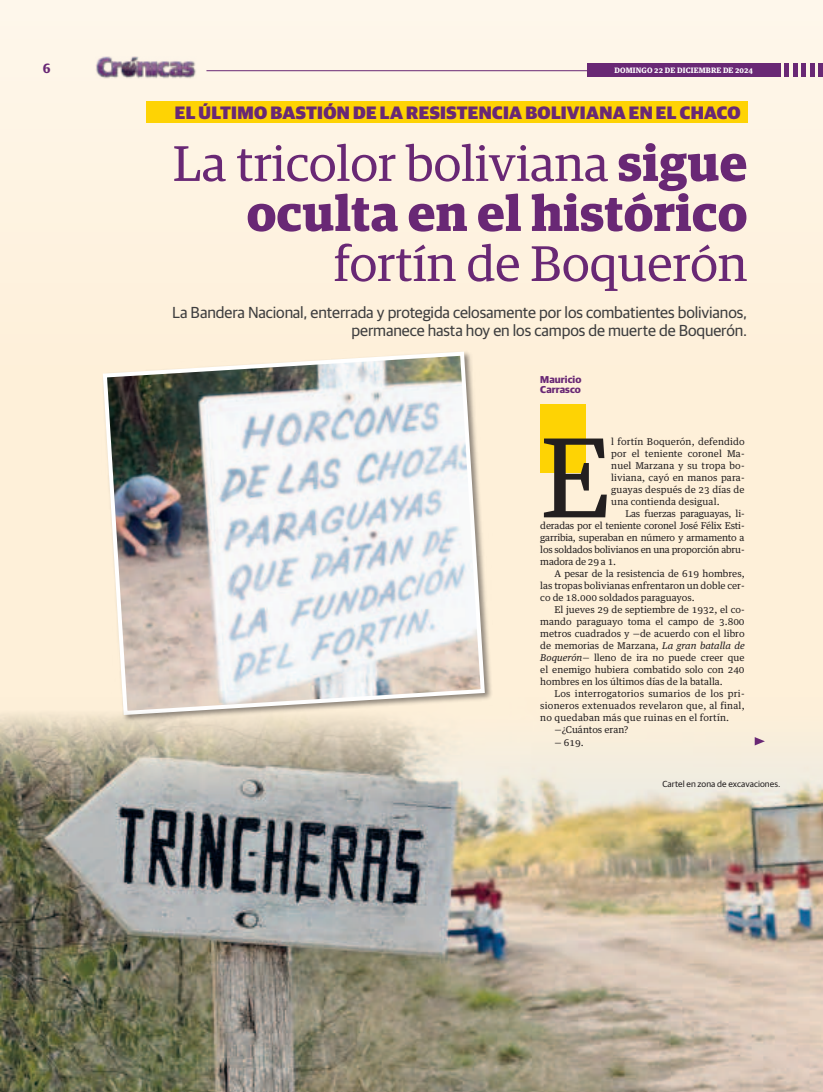
<style>
.page{position:relative;width:823px;height:1092px;background:#fff}
.page>*{position:absolute;margin:0;border:0;box-sizing:border-box;transform-origin:0 0}
.t1{font:109.3px "Guardian Egyptian Text";color:#231f20}
.t2{font:700 50px/50px "Guardian Egyptian";letter-spacing:.01em;color:#692875;text-align:right}
.t3{font:50px "Guardian Egyptian";letter-spacing:.01em;color:#692875}
.t4{font:900 18px "Guardian Sans";letter-spacing:.02em;color:#692875}
.t5{font:16px/18px "Guardian Sans";letter-spacing:-.005em;color:#3e3e3f;text-align:right}
.t6{font:700 13px "Guardian Egyptian Text";color:#692875}
.t7{font:700 10px/10px "Guardian Sans";letter-spacing:.005em;color:#692875}
.t8{font:9.4px/12px "Guardian Egyptian Text";color:#231f20;text-align:justify}
.t9{font:9.4px "Guardian Egyptian Text";letter-spacing:.02em;color:#231f20}
.t10{font:8.8px "Guardian Sans";letter-spacing:.01em;color:#231f20}
.t11{font:700 7.5px "Guardian Egyptian Text";letter-spacing:.015em;color:#fff}
.s1{font-weight:400}
.s2{font-style:italic}
</style>
<div class="page">
<div style="left:0;top:1px;width:822px;height:1090px;background:#fef0d9"></div>
<div style="left:586px;top:63px;width:194px;height:14px;background:#692875"></div>
<hr style="left:784px;top:63px;width:4px;height:14px;background:#692875">
<hr style="left:801px;top:63px;width:4px;height:14px;background:#692875">
<div style="left:792px;top:63px;width:5px;height:14px;background:#692875"></div>
<div style="left:809px;top:63px;width:5px;height:14px;background:#692875"></div>
<hr style="left:818px;top:63px;width:4px;height:14px;background:#692875">
<hr style="left:206px;top:70px;width:380px;height:1px;background:#692875">
<img style="left:96px;top:57px;width:100px;height:21px">
<div style="left:540px;top:404px;width:45px;height:69px;background:#fed304"></div>
<div style="left:146px;top:101px;width:600px;height:21px;background:#fed304"></div>
<img style="left:103px;top:351px;width:383px;height:346px">
<img style="left:0;top:697px;width:822px;height:394px">
<svg style="left:754px;top:737px;width:10px;height:8px"></svg>
<h3 class="t6" style="left:43px;top:63px;width:9px">6</h3>
<p class="t11" style="left:614px;top:67px;width:140px">DOMINGO 22 DE DICIEMBRE DE 2024</p>
<h3 class="t4" style="left:175px;top:103px;width:567px">EL ÚLTIMO BASTIÓN DE LA RESISTENCIA BOLIVIANA EN EL CHACO</h3>
<h2 class="t2" style="left:173px;top:138px;width:575px"><span class="s1">La tricolor boliviana</span> sigue oculta en el histórico</h2>
<h2 class="t3" style="left:333px;top:243px;width:414px">fortín de Boquerón</h2>
<h3 class="t5" style="left:172px;top:304px;width:576px">La Bandera Nacional, enterrada y protegida celosamente por los combatientes bolivianos, permanece hasta hoy en los campos de muerte de Boquerón.</h3>
<p class="t7" style="left:540px;top:374px;width:43px">Mauricio<br>Carrasco</p>
<h1 class="t1" style="left:540px;top:413px;width:71px">E</h1>
<p class="t8" style="left:611px;top:436px;width:135px">l fortín Boquerón, defendido por el teniente coronel Ma&shy;nuel Marzana y su tropa bo&shy;liviana, cayó en manos para&shy;guayas después de 23 días de una contienda desigual.</p>
<p class="t8" style="left:540px;top:508px;width:206px;text-indent:85px">Las fuerzas paraguayas, li&shy;deradas por el teniente coronel José Félix Esti&shy;garribia, superaban en número y armamento a los soldados bolivianos en una proporción abru&shy;madora de 29 a 1.</p>
<p class="t8" style="left:540px;top:568px;width:206px;text-indent:14px">A pesar de la resistencia de 619 hombres, las tropas bolivianas enfrentaron un doble cer&shy;co de 18.000 soldados paraguayos.</p>
<p class="t8" style="left:540px;top:604px;width:206px;text-indent:14px">El jueves 29 de septiembre de 1932, el co&shy;mando paraguayo toma el campo de 3.800 metros cuadrados y —de acuerdo con el libro de memorias de Marzana, <span class="s2">La gran batalla de Boquerón</span>— lleno de ira no puede creer que el enemigo hubiera combatido solo con 240 hombres en los últimos días de la batalla.</p>
<p class="t9" style="left:554px;top:688px;width:191px">Los interrogatorios sumarios de los pri-</p>
<p class="t9" style="left:540px;top:700px;width:206px">sioneros extenuados revelaron que, al final,</p>
<p class="t9" style="left:540px;top:712px;width:190px">no quedaban más que ruinas en el fortín.</p>
<p class="t8" style="left:554px;top:724px;width:75px">—¿Cuántos eran?</p>
<p class="t8" style="left:554px;top:736px;width:31px">— 619.</p>
<p class="t10" style="left:662px;top:779px;width:119px">Cartel en zona de excavaciones.</p>
</div>
